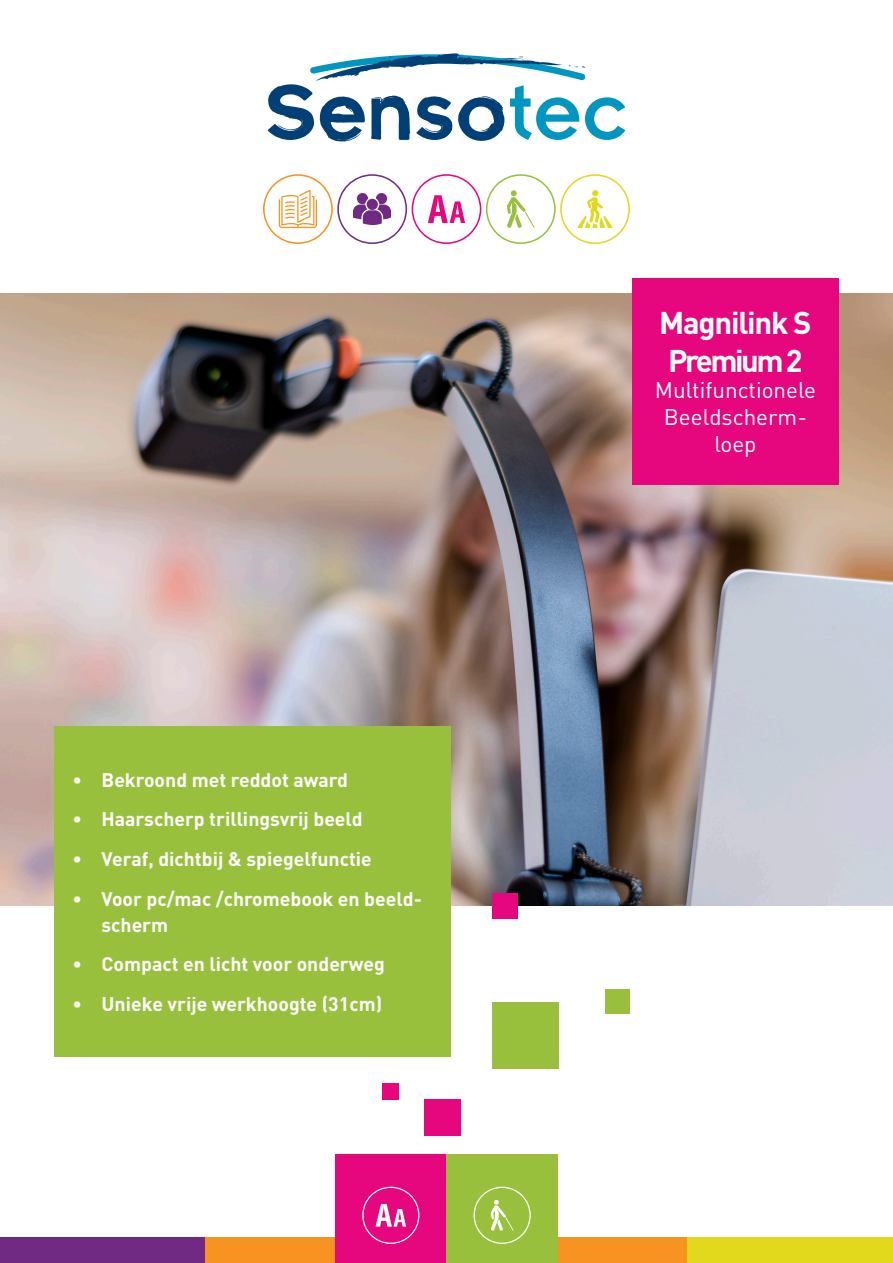
<style>
.page{position:relative;width:893px;height:1263px;background:#fff}
.page>*{position:absolute;margin:0;border:0;box-sizing:border-box;transform-origin:0 0}
.t1{font:700 31.05px/37.3px "DIN Pro";letter-spacing:-.04em;color:#fff}
.t2{font:22.35px/26.8px "DIN Pro";color:#fff;text-align:center}
.t3{font:700 19.5px/26px "DIN Pro";color:#fff}
</style>
<div class="page">
<img style="left:0;top:293px;width:893px;height:612px">
<svg style="left:263px;top:174px;width:367px;height:70px"></svg>
<svg style="left:267px;top:53px;width:358px;height:89px"></svg>
<div style="left:0;top:1237px;width:206px;height:26px;background:#702a83"></div>
<div style="left:687px;top:1237px;width:206px;height:26px;background:#e2d91c"></div>
<div style="left:206px;top:1237px;width:481px;height:26px;background:#f79320"></div>
<div style="left:335px;top:1155px;width:111px;height:108px;background:#e6067d"></div>
<div style="left:446px;top:1155px;width:112px;height:108px;background:#98c03c"></div>
<svg style="left:362px;top:1187px;width:57px;height:57px"></svg>
<svg style="left:473px;top:1187px;width:58px;height:57px"></svg>
<div style="left:492px;top:1002px;width:67px;height:66px;background:#98c03c"></div>
<div style="left:382px;top:1083px;width:17px;height:16px;background:#e6067d"></div>
<div style="left:605px;top:989px;width:25px;height:25px;background:#98c03c"></div>
<div style="left:492px;top:893px;width:26px;height:25px;background:#e6067d"></div>
<div style="left:424px;top:1099px;width:37px;height:37px;background:#e6067d"></div>
<div style="left:54px;top:726px;width:396px;height:330px;background:#98c03c"></div>
<div style="left:632px;top:278px;width:207px;height:207px;background:#e6067d"></div>
<p class="t3" style="left:72px;top:766px;width:277px">• Bekroond met reddot award</p>
<p class="t3" style="left:72px;top:805px;width:292px">• Haarscherp trillingsvrij beeld</p>
<p class="t3" style="left:72px;top:845px;width:301px">• Veraf, dichtbij &amp; spiegelfunctie</p>
<p class="t3" style="left:102px;top:885px;width:322px;text-indent:-29px">• Voor pc/mac /chromebook en beeld&shy;scherm</p>
<p class="t3" style="left:72px;top:950px;width:314px">• Compact en licht voor onderweg</p>
<p class="t3" style="left:72px;top:990px;width:311px">• Unieke vrije werkhoogte (31cm)</p>
<p class="t1" style="left:659px;top:303px;width:154px">Magnilink S<br>Premium 2</p>
<p class="t2" style="left:655px;top:376px;width:163px">Multifunctionele<br>Beeldscherm&shy;loep</p>
</div>
